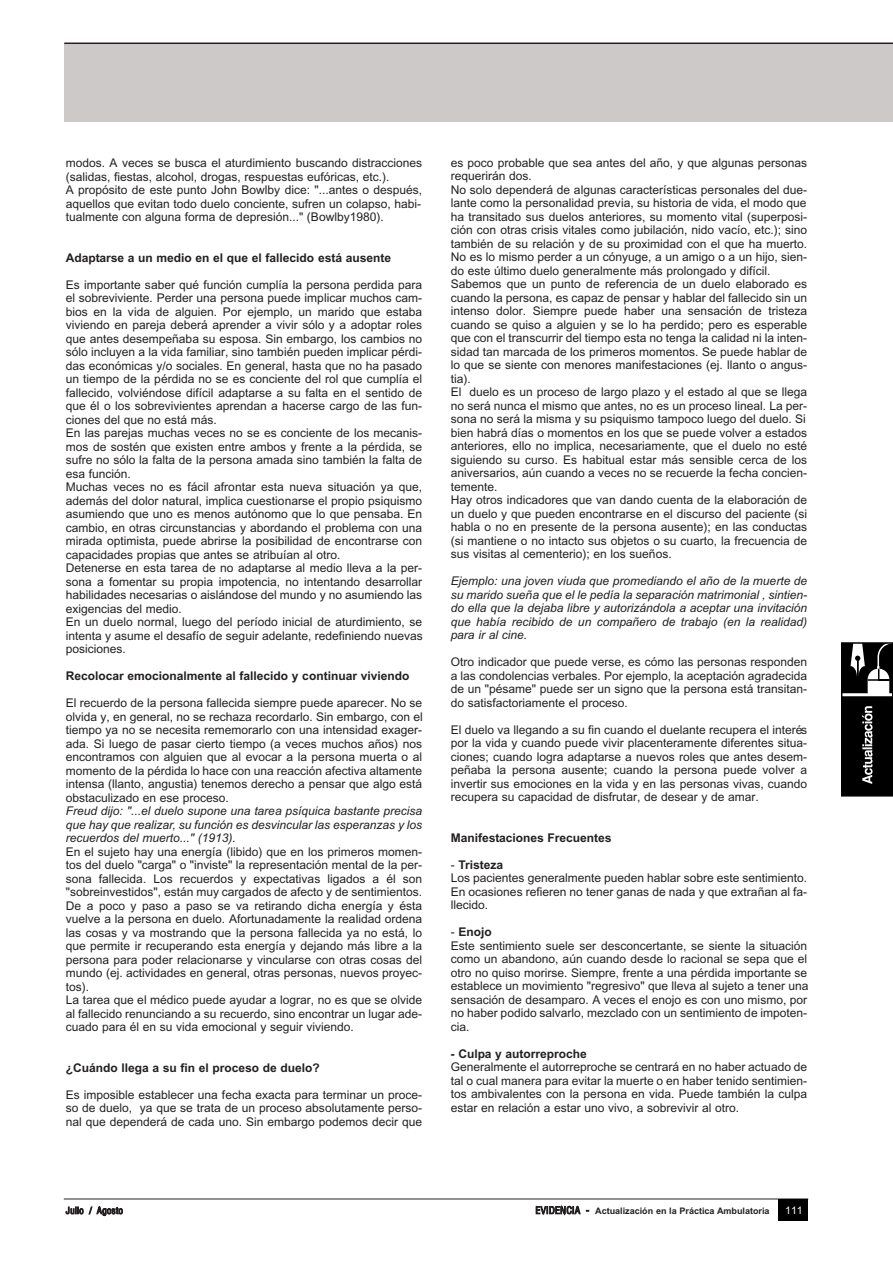
<style>
.page{position:relative;width:893px;height:1263px;background:#fff}
.page>*{position:absolute;margin:0;border:0;box-sizing:border-box;transform-origin:0 0}
.t1{font:12px/13.5px "Arial";color:#231f20}
.t2{font:italic 12px/13.5px "Arial";color:#231f20;text-align:justify}
.t3{font:700 12px "Arial";color:#231f20}
.t4{font:10.5px "Helvetica Conth";color:#231f20}
.t5{font:10.5px "Arial";color:#fff}
.t6{font:700 9px "Arial";color:#231f20}
.s1{font-weight:700}
.s2{font-family:"Helvetica Conth";font-weight:400;font-size:11.25px}
</style>
<div class="page">
<div style="left:64px;top:43px;width:828px;height:79px;background:#cdc9c8"></div>
<svg style="left:841px;top:642px;width:51px;height:154px;background:#282828"></svg>
<hr style="left:64px;top:1199px;width:744px;height:1px;background:#231f20">
<div style="left:778px;top:1199px;width:30px;height:21px;background:#000"></div>
<hr style="left:64px;top:43px;width:828px;height:1px;background:#231f20">
<p class="t1" style="left:66px;top:157px;width:358px">modos. A veces se busca el aturdimiento buscando distracciones (salidas, fiestas, alcohol, drogas, respuestas eufóricas, etc.).<br>A propósito de este punto John Bowlby dice: "...antes o después, aquellos que evitan todo duelo conciente, sufren un colapso, habi&shy;tualmente con alguna forma de depresión..." (Bowlby1980).</p>
<p class="t3" style="left:66px;top:251px;width:327px">Adaptarse a un medio en el que el fallecido está ausente</p>
<p class="t1" style="left:66px;top:278px;width:358px">Es importante saber qué función cumplía la persona perdida para el sobreviviente. Perder una persona puede implicar muchos cam&shy;bios en la vida de alguien. Por ejemplo, un marido que estaba viviendo en pareja deberá aprender a vivir sólo y a adoptar roles que antes desempeñaba su esposa. Sin embargo, los cambios no sólo incluyen a la vida familiar, sino también pueden implicar pérdi&shy;das económicas y/o sociales. En general, hasta que no ha pasado un tiempo de la pérdida no se es conciente del rol que cumplía el fallecido, volviéndose difícil adaptarse a su falta en el sentido de que él o los sobrevivientes aprendan a hacerse cargo de las fun&shy;ciones del que no está más.<br>En las parejas muchas veces no se es conciente de los mecanis&shy;mos de sostén que existen entre ambos y frente a la pérdida, se sufre no sólo la falta de la persona amada sino también la falta de esa función.<br>Muchas veces no es fácil afrontar esta nueva situación ya que, además del dolor natural, implica cuestionarse el propio psiquismo asumiendo que uno es menos autónomo que lo que pensaba. En cambio, en otras circunstancias y abordando el problema con una mirada optimista, puede abrirse la posibilidad de encontrarse con capacidades propias que antes se atribuían al otro.<br>Detenerse en esta tarea de no adaptarse al medio lleva a la per&shy;sona a fomentar su propia impotencia, no intentando desarrollar habilidades necesarias o aislándose del mundo y no asumiendo las exigencias del medio.<br>En un duelo normal, luego del período inicial de aturdimiento, se intenta y asume el desafío de seguir adelante, redefiniendo nuevas posiciones.</p>
<p class="t3" style="left:66px;top:669px;width:345px">Recolocar emocionalmente al fallecido y continuar viviendo</p>
<p class="t1" style="left:66px;top:697px;width:358px;text-align:justify">El recuerdo de la persona fallecida siempre puede aparecer. No se olvida y, en general, no se rechaza recordarlo. Sin embargo, con el tiempo ya no se necesita rememorarlo con una intensidad exager&shy;ada. Si luego de pasar cierto tiempo (a veces muchos años) nos encontramos con alguien que al evocar a la persona muerta o al momento de la pérdida lo hace con una reacción afectiva altamente intensa (llanto, angustia) tenemos derecho a pensar que algo está obstaculizado en ese proceso.</p>
<p class="t2" style="left:66px;top:804px;width:358px">Freud dijo: "...el duelo supone una tarea psíquica bastante precisa que hay que realizar, su función es desvincular las esperanzas y los recuerdos del muerto..." (1913).</p>
<p class="t1" style="left:66px;top:845px;width:358px">En el sujeto hay una energía (libido) que en los primeros momen&shy;tos del duelo "carga" o "inviste" la representación mental de la per&shy;sona fallecida. Los recuerdos y expectativas ligados a él son "sobreinvestidos", están muy cargados de afecto y de sentimientos.<br>De a poco y paso a paso se va retirando dicha energía y ésta vuelve a la persona en duelo. Afortunadamente la realidad ordena las cosas y va mostrando que la persona fallecida ya no está, lo que permite ir recuperando esta energía y dejando más libre a la persona para poder relacionarse y vincularse con otras cosas del mundo (ej. actividades en general, otras personas, nuevos proyec&shy;tos).<br>La tarea que el médico puede ayudar a lograr, no es que se olvide al fallecido renunciando a su recuerdo, sino encontrar un lugar ade&shy;cuado para él en su vida emocional y seguir viviendo.</p>
<p class="t3" style="left:66px;top:1061px;width:256px">¿Cuándo llega a su fin el proceso de duelo?</p>
<p class="t1" style="left:66px;top:1088px;width:358px;text-align:justify">Es imposible establecer una fecha exacta para terminar un proce&shy;so de duelo, ya que se trata de un proceso absolutamente perso&shy;nal que dependerá de cada uno. Sin embargo podemos decir que</p>
<p class="t1" style="left:451px;top:156px;width:358px">es poco probable que sea antes del año, y que algunas personas requerirán dos.<br>No solo dependerá de algunas características personales del due&shy;lante como la personalidad previa, su historia de vida, el modo que ha transitado sus duelos anteriores, su momento vital (superposi&shy;ción con otras crisis vitales como jubilación, nido vacío, etc.); sino también de su relación y de su proximidad con el que ha muerto.<br>No es lo mismo perder a un cónyuge, a un amigo o a un hijo, sien&shy;do este último duelo generalmente más prolongado y difícil.<br>Sabemos que un punto de referencia de un duelo elaborado es cuando la persona, es capaz de pensar y hablar del fallecido sin un intenso dolor. Siempre puede haber una sensación de tristeza cuando se quiso a alguien y se lo ha perdido; pero es esperable que con el transcurrir del tiempo esta no tenga la calidad ni la inten&shy;sidad tan marcada de los primeros momentos. Se puede hablar de lo que se siente con menores manifestaciones (ej. llanto o angus&shy;tia).<br>El duelo es un proceso de largo plazo y el estado al que se llega no será nunca el mismo que antes, no es un proceso lineal. La per&shy;sona no será la misma y su psiquismo tampoco luego del duelo. Si bien habrá días o momentos en los que se puede volver a estados anteriores, ello no implica, necesariamente, que el duelo no esté siguiendo su curso. Es habitual estar más sensible cerca de los aniversarios, aún cuando a veces no se recuerde la fecha concien&shy;temente.<br>Hay otros indicadores que van dando cuenta de la elaboración de un duelo y que pueden encontrarse en el discurso del paciente (si habla o no en presente de la persona ausente); en las conductas (si mantiene o no intacto sus objetos o su cuarto, la frecuencia de sus visitas al cementerio); en los sueños.</p>
<p class="t2" style="left:451px;top:575px;width:358px">Ejemplo: una joven viuda que promediando el año de la muerte de su marido sueña que el le pedía la separación matrimonial , sintien&shy;do ella que la dejaba libre y autorizándola a aceptar una invitación que había recibido de un compañero de trabajo (en la realidad) para ir al cine.</p>
<p class="t1" style="left:451px;top:656px;width:358px;text-align:justify">Otro indicador que puede verse, es cómo las personas responden a las condolencias verbales. Por ejemplo, la aceptación agradecida de un "pésame" puede ser un signo que la persona está transitan&shy;do satisfactoriamente el proceso.</p>
<p class="t1" style="left:451px;top:723px;width:358px;text-align:justify">El duelo va llegando a su fin cuando el duelante recupera el interés por la vida y cuando puede vivir placenteramente diferentes situa&shy;ciones; cuando logra adaptarse a nuevos roles que antes desem&shy;peñaba la persona ausente; cuando la persona puede volver a invertir sus emociones en la vida y en las personas vivas, cuando recupera su capacidad de disfrutar, de desear y de amar.</p>
<p class="t3" style="left:451px;top:831px;width:162px">Manifestaciones Frecuentes</p>
<p class="t1" style="left:451px;top:858px;width:358px">- <span class="s1">Tristeza<br></span>Los pacientes generalmente pueden hablar sobre este sentimiento.<br>En ocasiones refieren no tener ganas de nada y que extrañan al fa&shy;llecido.</p>
<p class="t1" style="left:451px;top:926px;width:359px">- <span class="s1">Enojo<br></span>Este sentimiento suele ser desconcertante, se siente la situación como un abandono, aún cuando desde lo racional se sepa que el otro no quiso morirse. Siempre, frente a una pérdida importante se establece un movimiento "regresivo" que lleva al sujeto a tener una sensación de desamparo. A veces el enojo es con uno mismo, por no haber podido salvarlo, mezclado con un sentimiento de impoten&shy;cia.</p>
<p class="t3" style="left:451px;top:1047px;width:138px">- Culpa y autorreproche</p>
<p class="t1" style="left:451px;top:1061px;width:358px;text-align:justify">Generalmente el autorreproche se centrará en no haber actuado de tal o cual manera para evitar la muerte o en haber tenido sentimien&shy;tos ambivalentes con la persona en vida. Puede también la culpa estar en relación a estar uno vivo, a sobrevivir al otro.</p>
<p class="t4" style="left:66px;top:1206px;width:59px">Julio / Agosto</p>
<p class="t6" style="left:535px;top:1206px;width:235px"><span class="s2">EVIDENCIA -</span> Actualización en la Práctica Ambulatoria</p>
<p class="t5" style="left:785px;top:1204px;width:19px">111</p>
</div>
